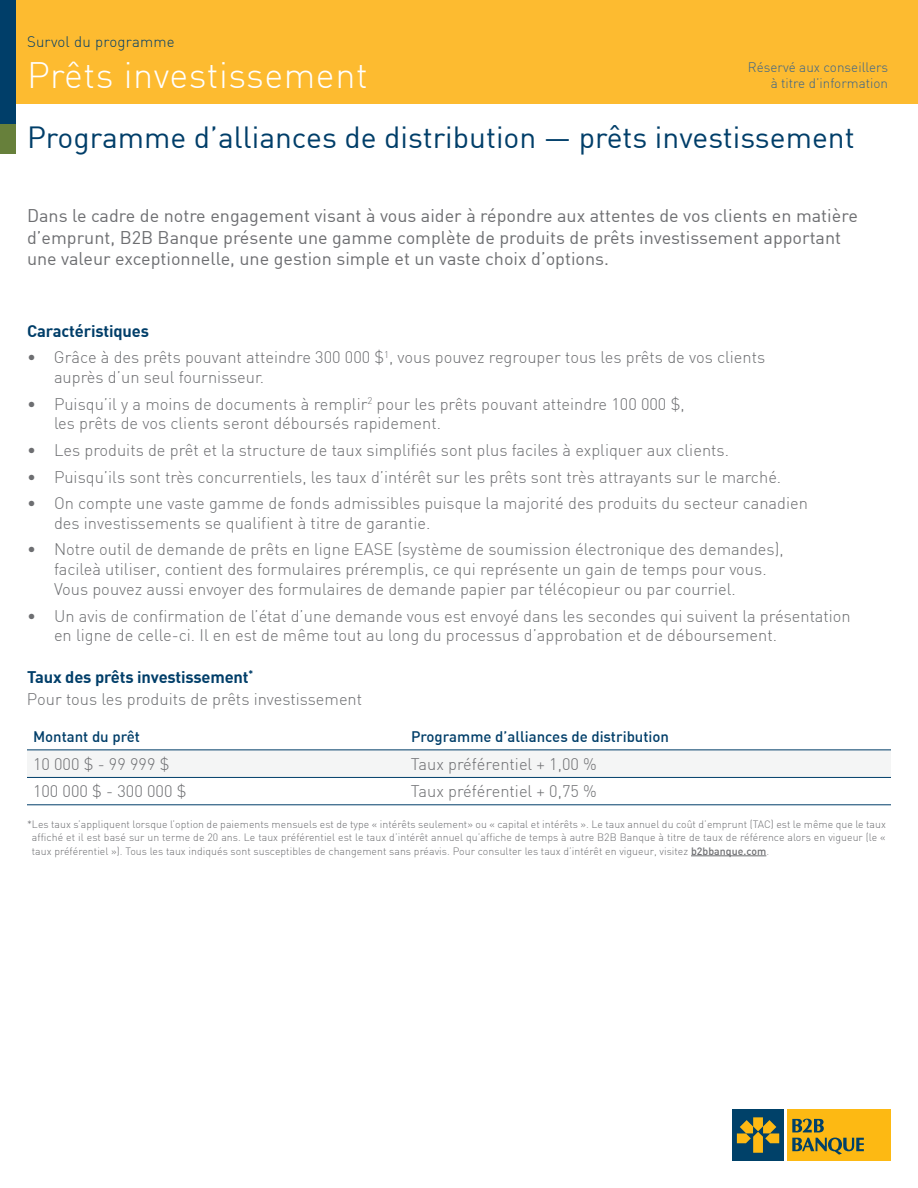
<style>
.page{position:relative;width:918px;height:1188px;background:#fff}
.page>*{position:absolute;margin:0;border:0;box-sizing:border-box;transform-origin:0 0}
.t1{font:300 36px "DIN";letter-spacing:.015em;color:#fff}
.t2{font:30px "DIN";color:#003e69}
.t3{font:18px/21.6px "DIN";color:#6d6e71}
.t4{font:300 16.5px/19.8px "DIN";color:#6d6e71}
.t5{font:700 16.5px "DIN";letter-spacing:-.01em;color:#003e69}
.t6{font:500 15px "DIN";color:#003e69}
.t7{font:300 15px "DIN";letter-spacing:.015em;color:#003e69}
.t8{font:300 13.5px/16.2px "DIN";color:#3a648a;text-align:right}
.t9{font:300 10.5px/13.5px "DIN";letter-spacing:.005em;color:#6d6e71;text-align:justify}
.s1{font-weight:700;color:#003e69}
.s2{font-weight:500}
</style>
<div class="page">
<hr style="left:691px;top:856px;width:75px;height:1px;background:#6d6e71">
<svg style="left:27px;top:750px;width:864px;height:55px"></svg>
<hr style="left:27px;top:749px;width:378px;height:1px;background:#003e69">
<hr style="left:405px;top:749px;width:486px;height:1px;background:#003e69">
<hr style="left:27px;top:777px;width:378px;height:1px;background:#003e69">
<hr style="left:27px;top:805px;width:378px;height:1px;background:#003e69">
<hr style="left:405px;top:777px;width:486px;height:1px;background:#003e69">
<hr style="left:405px;top:805px;width:486px;height:1px;background:#003e69">
<div style="left:0;top:0;width:16px;height:153px;background:#67803b"></div>
<div style="left:0;top:0;width:918px;height:104px;background:#fdbb30"></div>
<div style="left:0;top:0;width:15px;height:123px;background:#003e69"></div>
<div style="left:732px;top:1109px;width:52px;height:52px;background:#004169"></div>
<svg style="left:737px;top:1117px;width:42px;height:36px"></svg>
<div style="left:787px;top:1109px;width:104px;height:52px;background:#fdb913"></div>
<svg style="left:792px;top:1119px;width:32px;height:13px"></svg>
<svg style="left:792px;top:1138px;width:72px;height:17px"></svg>
<p class="t7" style="left:27px;top:33px;width:149px">Survol du programme</p>
<h1 class="t1" style="left:27px;top:53px;width:342px">Prêts investissement</h1>
<h2 class="t2" style="left:27px;top:118px;width:829px">Programme d’alliances de distribution — prêts investissement</h2>
<p class="t8" style="left:748px;top:59px;width:142px">Réservé aux conseillers à titre d’information</p>
<p class="t3" style="left:27px;top:204px;width:832px">Dans le cadre de notre engagement visant à vous aider à répondre aux attentes de vos clients en matière d’emprunt, B2B Banque présente une gamme complète de produits de prêts investissement apportant une valeur exceptionnelle, une gestion simple et un vaste choix d’options.</p>
<p class="t5" style="left:27px;top:320px;width:124px">Caractéristiques</p>
<p class="t4" style="left:54px;top:347px;width:713px;text-indent:-27px">• Grâce à des prêts pouvant atteindre 300 000 $<sup>1</sup>, vous pouvez regrouper tous les prêts de vos clients auprès d’un seul fournisseur.</p>
<p class="t4" style="left:54px;top:394px;width:632px;text-indent:-27px">• Puisqu’il y a moins de documents à remplir<sup>2</sup> pour les prêts pouvant atteindre 100 000 $, les prêts de vos clients seront déboursés rapidement.</p>
<p class="t4" style="left:27px;top:440px;width:704px">• Les produits de prêt et la structure de taux simplifiés sont plus faciles à expliquer aux clients.</p>
<p class="t4" style="left:27px;top:467px;width:756px">• Puisqu’ils sont très concurrentiels, les taux d’intérêt sur les prêts sont très attrayants sur le marché.</p>
<p class="t4" style="left:54px;top:493px;width:756px;text-indent:-27px">• On compte une vaste gamme de fonds admissibles puisque la majorité des produits du secteur canadien des investissements se qualifient à titre de garantie.</p>
<p class="t4" style="left:54px;top:539px;width:731px;text-indent:-27px">• Notre outil de demande de prêts en ligne EASE (système de soumission électronique des demandes), facileà utiliser, contient des formulaires préremplis, ce qui représente un gain de temps pour vous.<br>Vous pouvez aussi envoyer des formulaires de demande papier par télécopieur ou par courriel.</p>
<p class="t4" style="left:54px;top:606px;width:798px;text-indent:-27px">• Un avis de confirmation de l’état d’une demande vous est envoyé dans les secondes qui suivent la présentation en ligne de celle-ci. Il en est de même tout au long du processus d’approbation et de déboursement.</p>
<p class="t4" style="left:27px;top:666px;width:337px;line-height:22.4px"><span class="s1">Taux des prêts investissement</span><sup>*<br></sup>Pour tous les produits de prêts investissement</p>
<p class="t6" style="left:33px;top:727px;width:109px">Montant du prêt</p>
<p class="t6" style="left:411px;top:727px;width:260px">Programme d’alliances de distribution</p>
<p class="t4" style="left:33px;top:754px;width:138px">10 000 $ - 99 999 $</p>
<p class="t4" style="left:411px;top:754px;width:187px">Taux préférentiel + 1,00 %</p>
<p class="t4" style="left:33px;top:781px;width:155px">100 000 $ - 300 000 $</p>
<p class="t4" style="left:411px;top:781px;width:187px">Taux préférentiel + 0,75 %</p>
<p class="t9" style="left:32px;top:817px;width:855px;text-indent:-5px">*Les taux s’appliquent lorsque l’option de paiements mensuels est de type « intérêts seulement» ou « capital et intérêts ». Le taux annuel du coût d’emprunt (TAC) est le même que le taux affiché et il est basé sur un terme de 20 ans. Le taux préférentiel est le taux d’intérêt annuel qu’affiche de temps à autre B2B Banque à titre de taux de référence alors en vigueur (le « taux préférentiel »). Tous les taux indiqués sont susceptibles de changement sans préavis. Pour consulter les taux d’intérêt en vigueur, visitez <span class="s2">b2bbanque.com</span>.</p>
</div>
